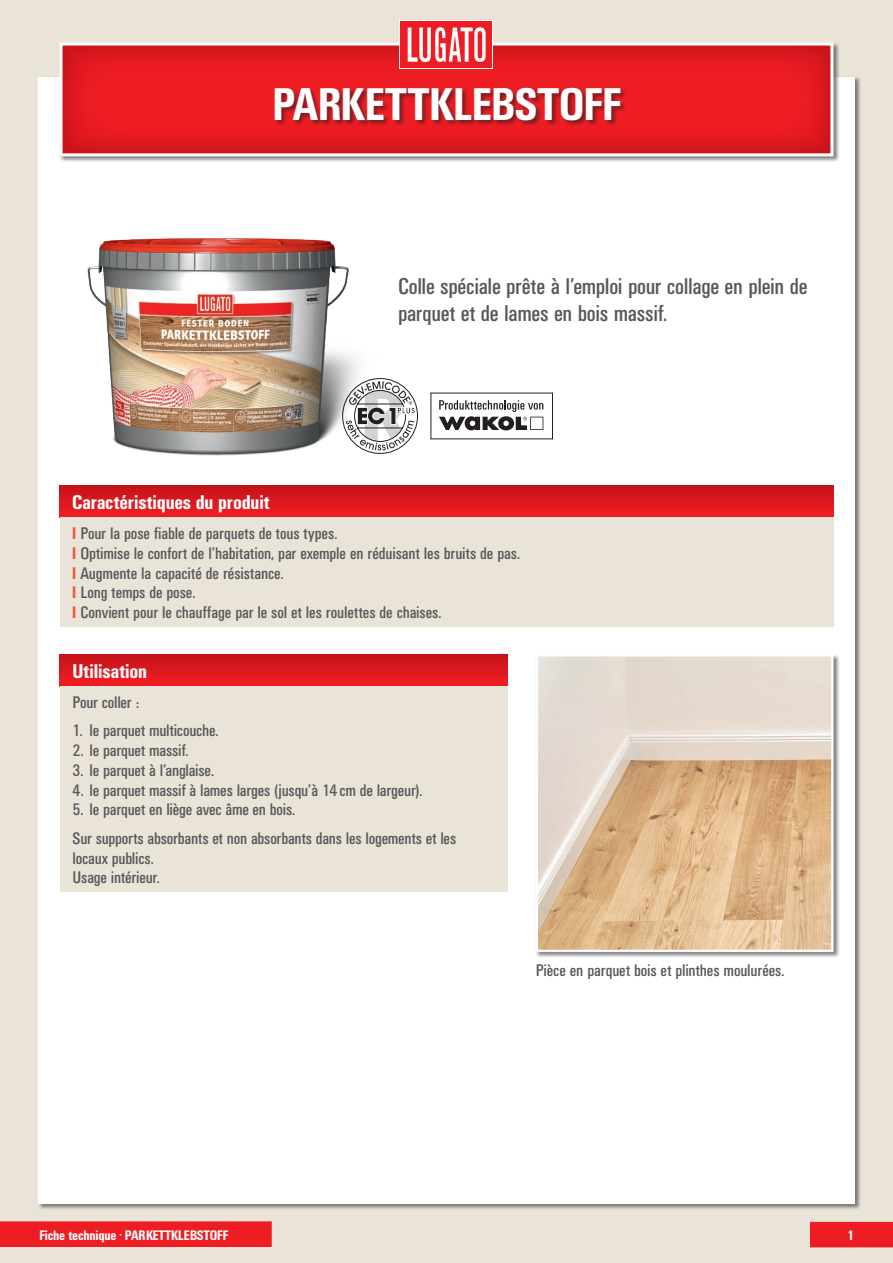
<style>
.page{position:relative;width:893px;height:1263px;background:#e9e3d8}
.page>*{position:absolute;margin:0;border:0;box-sizing:border-box;transform-origin:0 0}
.t1{font:500 condensed 45px "UN11";letter-spacing:.01em;color:#fff}
.t2{font:condensed 22.5px/27px "UN11";letter-spacing:-.005em;color:#57585a}
.t3{font:500 condensed 19.5px "UN11";letter-spacing:.005em;color:#fff}
.t4{font:condensed 16.5px/19.8px "UN11";color:#57585a}
.t5{font:500 condensed 13.5px "UN11";color:#fff}
.s1{font-weight:500;color:#f0593e}
</style>
<div class="page">
<div style="left:38px;top:77px;width:817px;height:1126px;background:#fff"></div>
<div style="left:810px;top:1222px;width:83px;height:25px;background:#ee1d23"></div>
<div style="left:0;top:1221px;width:272px;height:26px;background:#ee1d23"></div>
<div style="left:59px;top:42px;width:781px;height:121px;background:#231f20;opacity:.55"></div>
<svg style="left:60px;top:43px;width:773px;height:113px;background:#e6292f"></svg>
<div style="left:275px;top:87px;width:352px;height:40px;background:#231f20;opacity:.55"></div>
<svg style="left:400px;top:20px;width:93px;height:49px"></svg>
<div style="left:401px;top:21px;width:91px;height:47px;background:#ee1d23"></div>
<svg style="left:408px;top:27px;width:78px;height:35px"></svg>
<div style="left:60px;top:485px;width:773px;height:32px;background:linear-gradient(to bottom,#c3121b,#f01e24)"></div>
<div style="left:60px;top:517px;width:773px;height:110px;background:#e9e3d8"></div>
<div style="left:535px;top:654px;width:305px;height:304px;background:#231f20;opacity:.55"></div>
<img style="left:539px;top:657px;width:291px;height:292px">
<div style="left:536px;top:654px;width:297px;height:298px;border:2px solid #fff"></div>
<div style="left:60px;top:654px;width:447px;height:32px;background:linear-gradient(to bottom,#c4121b,#f21e24)"></div>
<div style="left:60px;top:686px;width:447px;height:206px;background:#e9e3d8"></div>
<svg style="left:384px;top:378px;width:34px;height:76px"></svg>
<img style="left:87px;top:238px;width:297px;height:218px">
<svg style="left:439px;top:400px;width:104px;height:30px"></svg>
<h1 class="t1" style="left:272px;top:79px;width:350px">PARKETTKLEBSTOFF</h1>
<h2 class="t2" style="left:398px;top:273px;width:411px">Colle spéciale prête à l’emploi pour collage en plein de parquet et de lames en bois massif.</h2>
<p class="t3" style="left:72px;top:491px;width:199px">Caractéristiques du produit</p>
<p class="t4" style="left:72px;top:523px;width:449px"><span class="s1">I</span> Pour la pose fiable de parquets de tous types.<br><span class="s1">I</span> Optimise le confort de l’habitation, par exemple en réduisant les bruits de pas.<br><span class="s1">I</span> Augmente la capacité de résistance.<br><span class="s1">I</span> Long temps de pose.<br><span class="s1">I</span> Convient pour le chauffage par le sol et les roulettes de chaises.</p>
<p class="t3" style="left:73px;top:660px;width:76px">Utilisation</p>
<p class="t4" style="left:73px;top:692px;width:68px">Pour coller :</p>
<p class="t4" style="left:73px;top:720px;width:147px">1. le parquet multicouche.</p>
<p class="t4" style="left:73px;top:740px;width:117px">2. le parquet massif.</p>
<p class="t4" style="left:73px;top:760px;width:143px">3. le parquet à l’anglaise.</p>
<p class="t4" style="left:73px;top:780px;width:351px">4. le parquet massif à lames larges (jusqu’à 14cm de largeur).</p>
<p class="t4" style="left:73px;top:795px;width:385px;line-height:28.3px">5. le parquet en liège avec âme en bois.<br>Sur supports absorbants et non absorbants dans les logements et les</p>
<p class="t4" style="left:73px;top:848px;width:89px">locaux publics.<br>Usage intérieur.</p>
<p class="t4" style="left:536px;top:960px;width:250px">Pièce en parquet bois et plinthes moulurées.</p>
<p class="t5" style="left:39px;top:1227px;width:190px">Fiche technique <sup>•</sup> PARKETTKLEBSTOFF</p>
<p class="t5" style="left:847px;top:1227px;width:8px">1</p>
</div>
